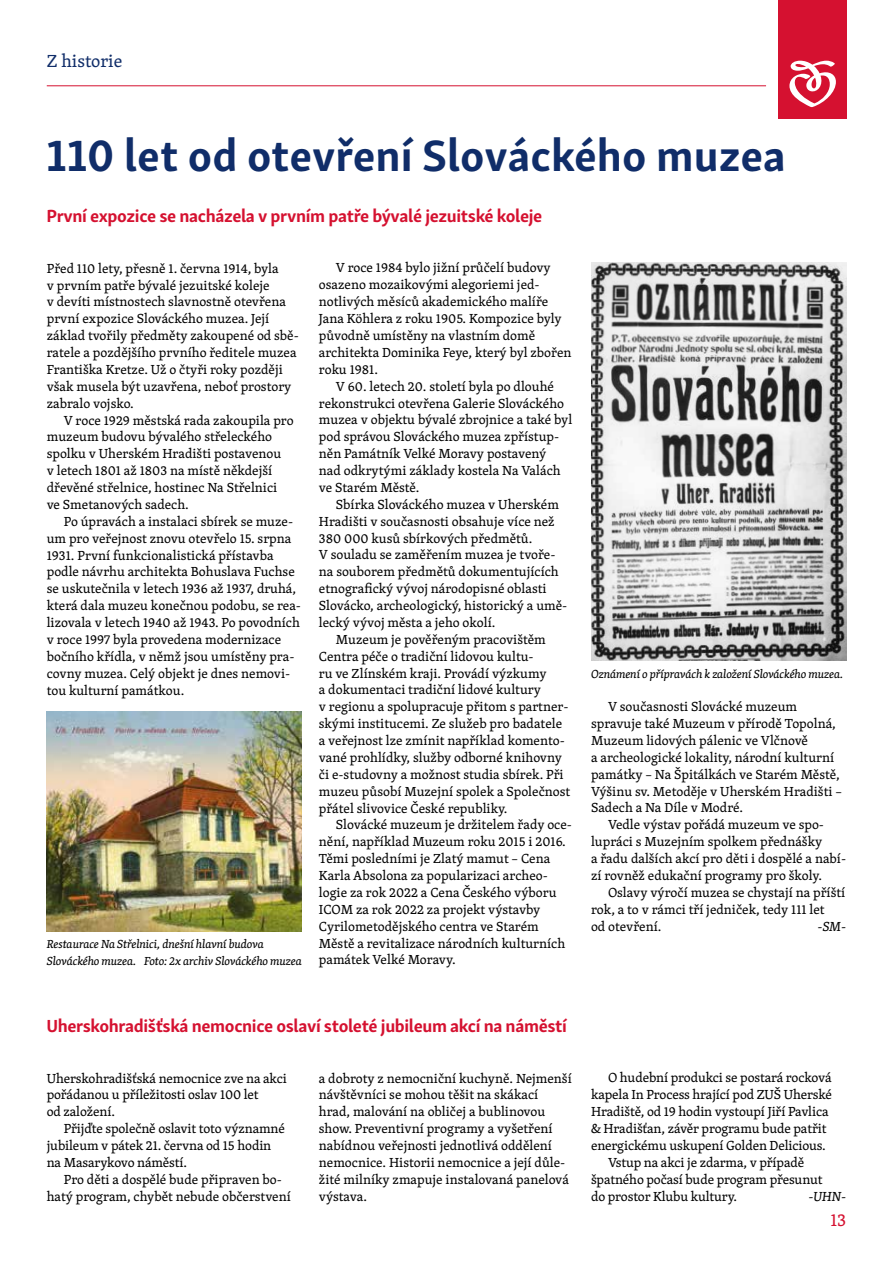
<style>
.page{position:relative;width:893px;height:1263px;background:#fff}
.page>*{position:absolute;margin:0;border:0;box-sizing:border-box;transform-origin:0 0}
.t1{font:700 45px "Skolar Sans Latn";color:#102d69}
.t2{font:700 18px "Skolar Sans Latn";letter-spacing:-.02em;color:#d51130}
.t3{font:18px "Skolar Latin";color:#102d69}
.t4{font:18px "Skolar Latin";color:#d51130}
.t5{font:13.5px/16.8px "Skolar Latin";color:#000}
.t6{font:italic 13.5px "Skolar Latin";color:#000}
.t7{font:italic 12px/17px "Skolar Latin";letter-spacing:-.01em;color:#000}
</style>
<div class="page">
<hr style="left:47px;top:86px;width:719px;height:1px;background:#d51130">
<div style="left:778px;top:0;width:68px;height:119px;background:#d51130"></div>
<svg style="left:789px;top:61px;width:47px;height:46px"></svg>
<img style="left:591px;top:262px;width:255px;height:399px">
<img style="left:47px;top:711px;width:255px;height:220px">
<h2 class="t3" style="left:47px;top:47px;width:77px">Z historie</h2>
<h1 class="t1" style="left:46px;top:119px;width:741px">110 let od otevření Slováckého muzea</h1>
<h2 class="t2" style="left:46px;top:201px;width:497px">První expozice se nacházela v prvním patře bývalé jezuitské koleje</h2>
<p class="t5" style="left:47px;top:259px;width:254px">Před 110 lety, přesně 1. června 1914, byla<br>v prvním patře bývalé jezuitské koleje<br>v devíti místnostech slavnostně otevřena první expozice Slováckého muzea. Její základ tvořily předměty zakoupené od sbě&shy;ratele a pozdějšího prvního ředitele muzea Františka Kretze. Už o čtyři roky později však musela být uzavřena, neboť prostory zabralo vojsko.</p>
<p class="t5" style="left:47px;top:411px;width:248px;text-indent:17px">V roce 1929 městská rada zakoupila pro muzeum budovu bývalého střeleckého spolku v Uherském Hradišti postavenou<br>v letech 1801 až 1803 na místě někdejší dřevěné střelnice, hostinec Na Střelnici ve Smetanových sadech.</p>
<p class="t5" style="left:47px;top:512px;width:256px;text-indent:17px">Po úpravách a instalaci sbírek se muze&shy;um pro veřejnost znovu otevřelo 15. srpna 1931. První funkcionalistická přístavba podle návrhu architekta Bohuslava Fuchse se uskutečnila v letech 1936 až 1937, druhá, která dala muzeu konečnou podobu, se rea&shy;lizovala v letech 1940 až 1943. Po povodních v roce 1997 byla provedena modernizace bočního křídla, v němž jsou umístěny pra&shy;covny muzea. Celý objekt je dnes nemovi&shy;tou kulturní památkou.</p>
<p class="t7" style="left:47px;top:935px;width:257px">Restaurace Na Střelnici, dnešní hlavní budova<br>Slováckého muzea. Foto: 2x archiv Slováckého muzea</p>
<p class="t5" style="left:319px;top:259px;width:254px;text-indent:17px">V roce 1984 bylo jižní průčelí budovy osazeno mozaikovými alegoriemi jed&shy;notlivých měsíců akademického malíře Jana Köhlera z roku 1905. Kompozice byly původně umístěny na vlastním domě architekta Dominika Feye, který byl zbořen roku 1981.</p>
<p class="t5" style="left:319px;top:377px;width:255px;text-indent:17px">V 60. letech 20. století byla po dlouhé rekonstrukci otevřena Galerie Slováckého muzea v objektu bývalé zbrojnice a také byl pod správou Slováckého muzea zpřístup&shy;něn Památník Velké Moravy postavený<br>nad odkrytými základy kostela Na Valách ve Starém Městě.</p>
<p class="t5" style="left:336px;top:495px;width:225px">Sbírka Slováckého muzea v Uherském</p>
<p class="t5" style="left:319px;top:512px;width:237px">Hradišti v současnosti obsahuje více než</p>
<p class="t5" style="left:319px;top:529px;width:215px">380 000 kusů sbírkových předmětů.</p>
<p class="t5" style="left:319px;top:546px;width:238px">V souladu se zaměřením muzea je tvoře-</p>
<p class="t5" style="left:319px;top:563px;width:241px">na souborem předmětů dokumentujících</p>
<p class="t5" style="left:319px;top:580px;width:229px">etnografický vývoj národopisné oblasti</p>
<p class="t5" style="left:319px;top:597px;width:250px">Slovácko, archeologický, historický a umě-</p>
<p class="t5" style="left:319px;top:614px;width:178px">lecký vývoj města a jeho okolí.</p>
<p class="t5" style="left:336px;top:630px;width:211px">Muzeum je pověřeným pracovištěm</p>
<p class="t5" style="left:319px;top:647px;width:216px">Centra péče o tradiční lidovou kultu-</p>
<p class="t5" style="left:319px;top:664px;width:229px">ru ve Zlínském kraji. Provádí výzkumy</p>
<p class="t5" style="left:319px;top:681px;width:224px">a dokumentaci tradiční lidové kultury</p>
<p class="t5" style="left:319px;top:698px;width:251px">v regionu a spolupracuje přitom s partner-</p>
<p class="t5" style="left:319px;top:715px;width:245px">skými institucemi. Ze služeb pro badatele</p>
<p class="t5" style="left:319px;top:732px;width:247px">a veřejnost lze zmínit například komento-</p>
<p class="t5" style="left:319px;top:749px;width:245px">vané prohlídky, služby odborné knihovny</p>
<p class="t5" style="left:319px;top:765px;width:246px">či e-studovny a možnost studia sbírek. Při</p>
<p class="t5" style="left:319px;top:782px;width:253px">muzeu působí Muzejní spolek a Společnost</p>
<p class="t5" style="left:319px;top:799px;width:190px">přátel slivovice České republiky.</p>
<p class="t5" style="left:336px;top:816px;width:238px">Slovácké muzeum je držitelem řady oce-</p>
<p class="t5" style="left:319px;top:833px;width:248px">nění, například Muzeum roku 2015 i 2016.</p>
<p class="t5" style="left:319px;top:850px;width:233px">Těmi posledními je Zlatý mamut – Cena</p>
<p class="t5" style="left:319px;top:867px;width:230px">Karla Absolona za popularizaci archeo-</p>
<p class="t5" style="left:319px;top:884px;width:239px">logie za rok 2022 a Cena Českého výboru</p>
<p class="t5" style="left:319px;top:900px;width:223px">ICOM za rok 2022 za projekt výstavby</p>
<p class="t5" style="left:319px;top:917px;width:221px">Cyrilometodějského centra ve Starém</p>
<p class="t5" style="left:319px;top:934px;width:248px">Městě a revitalizace národních kulturních</p>
<p class="t5" style="left:319px;top:951px;width:138px">památek Velké Moravy.</p>
<p class="t7" style="left:591px;top:665px;width:254px">Oznámení o přípravách k založení Slováckého muzea.</p>
<p class="t5" style="left:591px;top:698px;width:252px;text-indent:17px">V současnosti Slovácké muzeum spravuje také Muzeum v přírodě Topolná, Muzeum lidových pálenic ve Vlčnově<br>a archeologické lokality, národní kulturní památky – Na Špitálkách ve Starém Městě, Výšinu sv. Metoděje v Uherském Hradišti – Sadech a Na Díle v Modré.</p>
<p class="t5" style="left:591px;top:816px;width:257px;text-indent:17px">Vedle výstav pořádá muzeum ve spo&shy;lupráci s Muzejním spolkem přednášky<br>a řadu dalších akcí pro děti i dospělé a nabí&shy;zí rovněž edukační programy pro školy.</p>
<p class="t5" style="left:591px;top:883px;width:256px;text-indent:17px">Oslavy výročí muzea se chystají na příští rok, a to v rámci tří jedniček, tedy 111 let<br>od otevření.</p>
<p class="t6" style="left:817px;top:916px;width:30px">-SM-</p>
<h2 class="t2" style="left:46px;top:1011px;width:522px">Uherskohradišťská nemocnice oslaví stoleté jubileum akcí na náměstí</h2>
<p class="t5" style="left:47px;top:1069px;width:242px">Uherskohradišťská nemocnice zve na akci pořádanou u příležitosti oslav 100 let<br>od založení.</p>
<p class="t5" style="left:47px;top:1120px;width:240px;text-indent:17px">Přijďte společně oslavit toto významné jubileum v pátek 21. června od 15 hodin na Masarykovo náměstí.</p>
<p class="t5" style="left:47px;top:1170px;width:246px;text-indent:17px">Pro děti a dospělé bude připraven bo&shy;hatý program, chybět nebude občerstvení</p>
<p class="t5" style="left:319px;top:1069px;width:254px">a dobroty z nemocniční kuchyně. Nejmenší návštěvníci se mohou těšit na skákací hrad, malování na obličej a bublinovou show. Preventivní programy a vyšetření nabídnou veřejnosti jednotlivá oddělení nemocnice. Historii nemocnice a její důle&shy;žité milníky zmapuje instalovaná panelová výstava.</p>
<p class="t5" style="left:608px;top:1069px;width:225px">O hudební produkci se postará rocková</p>
<p class="t5" style="left:591px;top:1086px;width:243px">kapela In Process hrající pod ZUŠ Uherské</p>
<p class="t5" style="left:591px;top:1103px;width:239px">Hradiště, od 19 hodin vystoupí Jiří Pavlica</p>
<p class="t5" style="left:591px;top:1120px;width:237px">&amp; Hradišťan, závěr programu bude patřit</p>
<p class="t5" style="left:591px;top:1137px;width:236px">energickému uskupení Golden Delicious.</p>
<p class="t5" style="left:608px;top:1153px;width:198px">Vstup na akci je zdarma, v případě</p>
<p class="t5" style="left:591px;top:1170px;width:233px">špatného počasí bude program přesunut</p>
<p class="t5" style="left:591px;top:1187px;width:148px">do prostor Klubu kultury.</p>
<p class="t6" style="left:808px;top:1186px;width:39px">-UHN-</p>
<h2 class="t4" style="left:830px;top:1206px;width:18px">13</h2>
</div>
